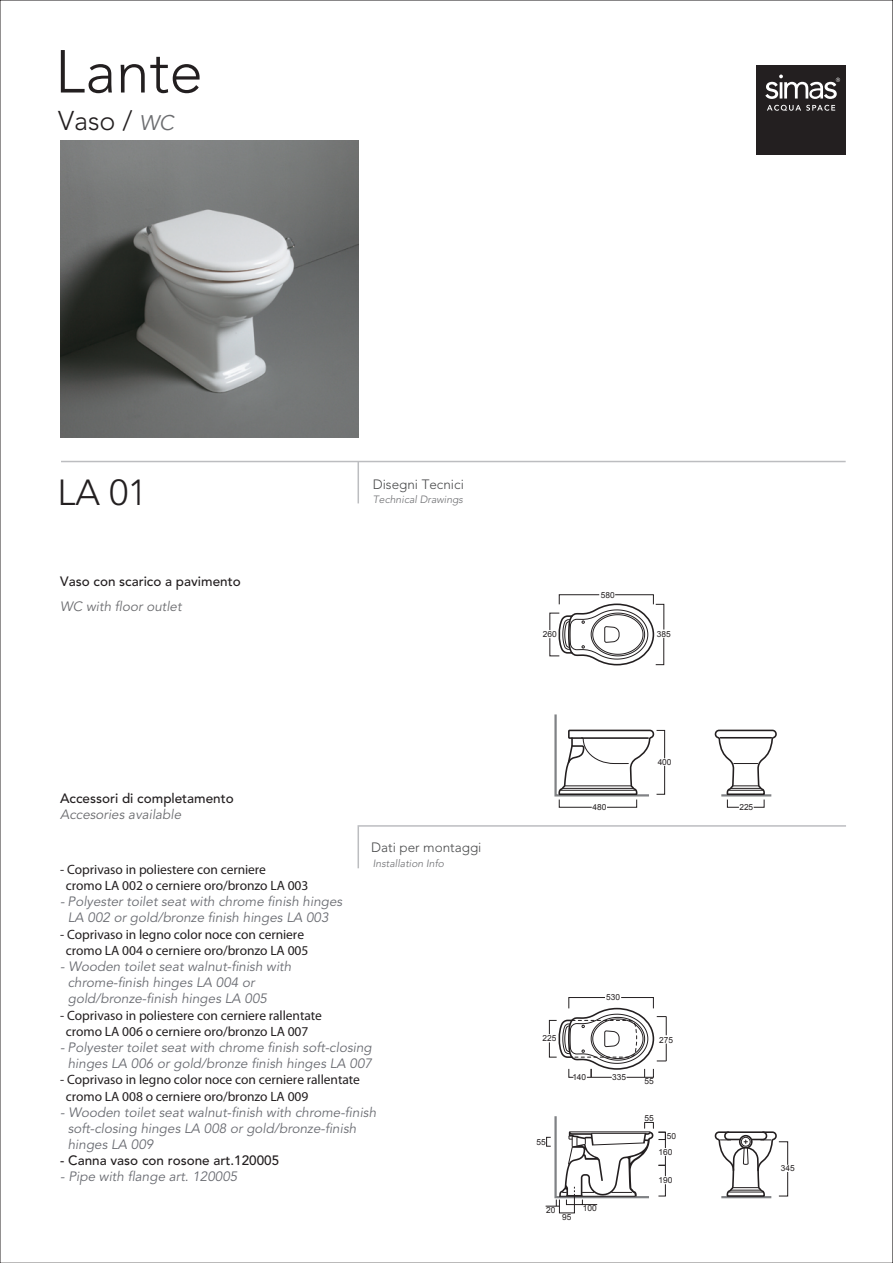
<style>
.page{position:relative;width:893px;height:1263px;background:#fff}
.page>*{position:absolute;margin:0;border:0;box-sizing:border-box;transform-origin:0 0}
.t1{font:300 60px "Avenir";color:#231f20}
.t2{font:300 36px "Avenir";color:#231f20}
.t3{font:300 27px "Avenir";color:#231f20}
.t4{font:italic 13.5px/16.2px "Avenir";color:#6a6c72;text-align:center}
.t5{font:13.5px/16.2px "Myriad Pro";letter-spacing:-.005em;color:#231f20}
.t6{font:500 13.5px "Avenir";color:#231f20}
.t7{font:italic 13.5px "Avenir";color:#6c6d70}
.t8{font:300 13.5px "Avenir";color:#494a4b}
.t9{font:italic 300 10.5px "Avenir";color:#6c6d70}
.t10{font:8.4px "Arial";color:#231f20}
.s1{font-weight:400;font-style:italic;font-size:21px;color:#6c6d70}
</style>
<div class="page">
<hr style="left:61px;top:461px;width:785px;height:1px;background:#bcbdc0">
<div style="left:756px;top:65px;width:90px;height:89px;background:#231f20"></div>
<svg style="left:765px;top:75px;width:75px;height:24px"></svg>
<svg style="left:767px;top:105px;width:68px;height:6px"></svg>
<hr style="left:358px;top:461px;width:1px;height:42px;background:#bcbdc0">
<img style="left:61px;top:140px;width:297px;height:298px">
<svg style="left:357px;top:714px;width:489px;height:155px"></svg>
<svg style="left:549px;top:594px;width:115px;height:72px"></svg>
<svg style="left:714px;top:1131px;width:74px;height:68px"></svg>
<svg style="left:549px;top:997px;width:118px;height:81px"></svg>
<svg style="left:546px;top:1116px;width:120px;height:97px"></svg>
<h1 class="t1" style="left:55px;top:37px;width:149px">Lante</h1>
<h3 class="t3" style="left:58px;top:105px;width:117px">Vaso / <span class="s1">WC</span></h3>
<h2 class="t2" style="left:57px;top:471px;width:91px">LA 01</h2>
<p class="t6" style="left:60px;top:573px;width:182px">Vaso con scarico a pavimento</p>
<p class="t7" style="left:60px;top:598px;width:123px">WC with floor outlet</p>
<p class="t6" style="left:60px;top:790px;width:175px">Accessori di completamento</p>
<p class="t7" style="left:60px;top:806px;width:123px">Accesories available</p>
<p class="t8" style="left:373px;top:476px;width:93px">Disegni Tecnici</p>
<p class="t9" style="left:373px;top:494px;width:92px">Technical Drawings</p>
<p class="t8" style="left:371px;top:839px;width:112px">Dati per montaggi</p>
<p class="t9" style="left:373px;top:857px;width:73px">Installation Info</p>
<p class="t5" style="left:66px;top:861px;width:244px;text-indent:-6px">- Coprivaso in poliestere con cerniere<br>cromo LA 002 o cerniere oro/bronzo LA 003</p>
<p class="t4" style="left:60px;top:894px;width:284px">- Polyester toilet seat with chrome finish hinges<br>LA 002 or gold/bronze finish hinges LA 003</p>
<p class="t5" style="left:60px;top:926px;width:250px;text-align:center">- Coprivaso in legno color noce con cerniere cromo LA 004 o cerniere oro/bronzo LA 005</p>
<p class="t4" style="left:68px;top:959px;width:225px;text-align:left;text-indent:-7px">- Wooden toilet seat walnut-finish with chrome-finish hinges LA 004 or gold/bronze-finish hinges LA 005</p>
<p class="t5" style="left:60px;top:1007px;width:263px;text-align:center">- Coprivaso in poliestere con cerniere rallentate cromo LA 006 o cerniere oro/bronzo LA 007</p>
<p class="t4" style="left:60px;top:1039px;width:313px">- Polyester toilet seat with chrome finish soft-closing hinges LA 006 or gold/bronze finish hinges LA 007</p>
<p class="t5" style="left:66px;top:1071px;width:296px;text-indent:-6px">- Coprivaso in legno color noce con cerniere rallentate cromo LA 008 o cerniere oro/bronzo LA 009</p>
<p class="t4" style="left:68px;top:1104px;width:310px;text-align:left;text-indent:-7px">- Wooden toilet seat walnut-finish with chrome-finish soft-closing hinges LA 008 or gold/bronze-finish hinges LA 009</p>
<p class="t6" style="left:60px;top:1153px;width:220px">- Canna vaso con rosone art.120005</p>
<p class="t4" style="left:60px;top:1169px;width:179px">- Pipe with flange art. 120005</p>
<p class="t10" style="left:543px;top:628px;width:15px">260</p>
<p class="t10" style="left:601px;top:589px;width:15px">580</p>
<p class="t10" style="left:657px;top:628px;width:15px">385</p>
<p class="t10" style="left:592px;top:802px;width:15px">480</p>
<p class="t10" style="left:658px;top:756px;width:15px">400</p>
<p class="t10" style="left:606px;top:992px;width:15px">530</p>
<p class="t10" style="left:542px;top:1033px;width:15px">225</p>
<p class="t10" style="left:659px;top:1034px;width:15px">275</p>
<p class="t10" style="left:536px;top:1136px;width:11px">55</p>
<p class="t10" style="left:572px;top:1072px;width:15px">140</p>
<p class="t10" style="left:612px;top:1072px;width:15px">335</p>
<p class="t10" style="left:546px;top:1204px;width:11px">20</p>
<p class="t10" style="left:562px;top:1211px;width:11px">95</p>
<p class="t10" style="left:583px;top:1203px;width:15px">100</p>
<p class="t10" style="left:644px;top:1076px;width:11px">55</p>
<p class="t10" style="left:644px;top:1113px;width:11px">55</p>
<p class="t10" style="left:667px;top:1130px;width:11px">50</p>
<p class="t10" style="left:658px;top:1146px;width:15px">160</p>
<p class="t10" style="left:658px;top:1175px;width:15px">190</p>
<p class="t10" style="left:739px;top:801px;width:15px">225</p>
<p class="t10" style="left:781px;top:1163px;width:15px">345</p>
</div>
